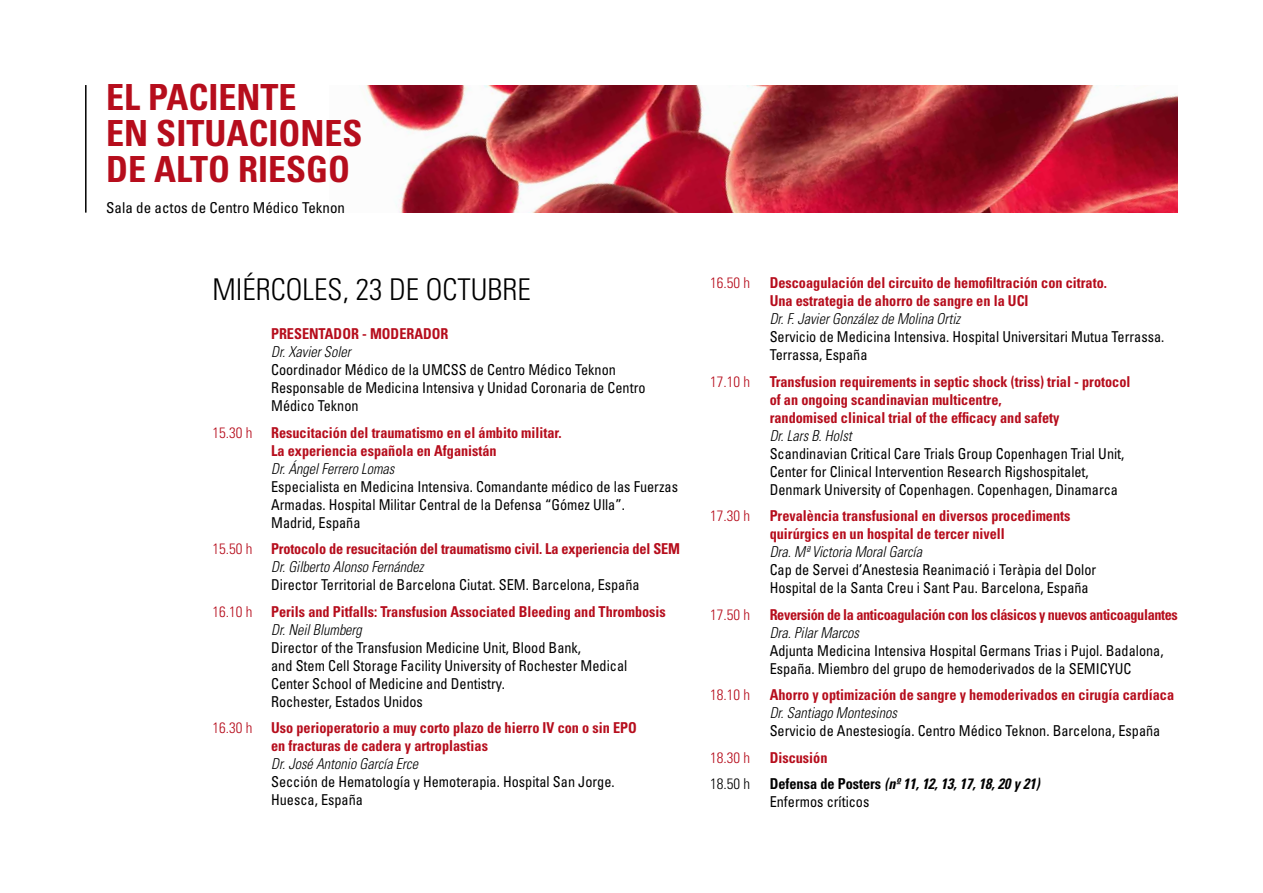
<style>
.page{position:relative;width:1263px;height:893px;background:#fff}
.page>*{position:absolute;margin:0;border:0;box-sizing:border-box;transform-origin:0 0}
.t1{font:700 condensed 36px/36px "Univers";color:#b60d1c}
.t2{font:300 condensed 30px "Univers";color:#000}
.t3{font:condensed 15px/18px "Univers";color:#000;scale:.95 1}
.t4{font:700 condensed 15px/18px "Univers";color:#b60d1c;scale:.95 1}
.t5{font:italic 300 condensed 15px "Univers";color:#000;scale:.95 1}
.t6{font:700 condensed 15px "Univers";letter-spacing:-.025em;color:#b60d1c;scale:.95 1}
.t7{font:300 condensed 15px "Univers";color:#b60d1c}
.t8{font:italic 700 condensed 15px/26.5px "Univers";color:#000;scale:.95 1}
.t9{font:condensed 15px "Univers";color:#000}
.t10{font:300 condensed 15px "Univers";color:#000}
.s1{font-style:normal;color:#b60d1c}
.s2{font-style:normal}
</style>
<div class="page">
<hr style="left:85px;top:85px;width:2px;height:128px;background:#000">
<img style="left:364px;top:85px;width:814px;height:128px">
<h1 class="t1" style="left:106px;top:78px;width:101px">EL PACIENTE<br>EN SITU</h1>
<h1 class="t1" style="left:226px;top:114px;width:42px">ACIONES</h1>
<h1 class="t1" style="left:106px;top:150px;width:88px">DE ALTO</h1>
<h1 class="t1" style="left:238px;top:150px;width:18px">RIES</h1>
<h1 class="t1" style="left:306px;top:150px;width:41px">GO</h1>
<p class="t9" style="left:106px;top:198px;width:240px">Sala de actos de Centro Médico Teknon</p>
<h2 class="t2" style="left:213px;top:271px;width:320px">MIÉRCOLES, 23 DE OCTUBRE</h2>
<p class="t4" style="left:271px;top:324px;width:188px">Presentador - Moderador</p>
<p class="t5" style="left:271px;top:343px;width:85px">Dr. Xavier Soler</p>
<p class="t3" style="left:271px;top:360px;width:396px">Coordinador Médico de la UMCSS de Centro Médico Teknon<br>Responsable de Medicina Intensiva y Unidad Coronaria de Centro<br>Médico Teknon</p>
<p class="t4" style="left:271px;top:423px;width:307px">Resucitación del traumatismo en el ámbito militar.<br>La experiencia española en Afganistán</p>
<p class="t5" style="left:271px;top:459px;width:131px">Dr. Ángel Ferrero Lomas</p>
<p class="t3" style="left:271px;top:477px;width:430px">Especialista en Medicina Intensiva. Comandante médico de las Fuerzas<br>Armadas. Hospital Militar Central de la Defensa “Gómez Ulla”.<br>Madrid, España</p>
<p class="t4" style="left:271px;top:539px;width:432px">Protocolo de resucitación del traumatismo civil. La experiencia del SEM</p>
<p class="t5" style="left:271px;top:558px;width:162px">Dr. Gilberto Alonso Fernández</p>
<p class="t3" style="left:271px;top:575px;width:389px">Director Territorial de Barcelona Ciutat. SEM. Barcelona, España</p>
<p class="t4" style="left:271px;top:602px;width:417px">Perils and Pitfalls: Transfusion Associated Bleeding and Thrombosis</p>
<p class="t5" style="left:271px;top:620px;width:97px">Dr. Neil Blumberg</p>
<p class="t3" style="left:271px;top:638px;width:376px">Director of the Transfusion Medicine Unit, Blood Bank,<br>and Stem Cell Storage Facility University of Rochester Medical Center School of Medicine and Dentistry.<br>Rochester, Estados Unidos</p>
<p class="t4" style="left:271px;top:718px;width:385px">Uso perioperatorio a muy corto plazo de hierro IV con o sin EPO en fracturas de cadera y artroplastias</p>
<p class="t5" style="left:271px;top:755px;width:156px">Dr. José Antonio García Erce</p>
<p class="t3" style="left:271px;top:772px;width:363px">Sección de Hematología y Hemoterapia. Hospital San Jorge.<br>Huesca, España</p>
<p class="t7" style="left:213px;top:423px;width:41px">15.30 h</p>
<p class="t7" style="left:213px;top:540px;width:41px">15.50 h</p>
<p class="t7" style="left:213px;top:602px;width:41px">16.10 h</p>
<p class="t7" style="left:213px;top:719px;width:41px">16.30 h</p>
<p class="t7" style="left:710px;top:274px;width:41px">16.50 h</p>
<p class="t7" style="left:710px;top:372px;width:41px">17.10 h</p>
<p class="t7" style="left:710px;top:507px;width:41px">17.30 h</p>
<p class="t7" style="left:710px;top:605px;width:41px">17.50 h</p>
<p class="t7" style="left:710px;top:686px;width:41px">18.10 h</p>
<p class="t7" style="left:710px;top:748px;width:41px">18.30 h</p>
<p class="t10" style="left:710px;top:775px;width:41px">18.50 h</p>
<p class="t4" style="left:770px;top:273px;width:356px">Descoagulación del circuito de hemofiltración con citrato.<br>Una estrategia de ahorro de sangre en la UCI</p>
<p class="t5" style="left:770px;top:310px;width:202px">Dr. F. Javier González de Molina Ortiz</p>
<p class="t3" style="left:770px;top:327px;width:417px">Servicio de Medicina Intensiva. Hospital Universitari Mutua Terrassa.<br>Terrassa, España</p>
<p class="t4" style="left:770px;top:372px;width:381px">Transfusion requirements in septic shock (triss) trial - protocol of an ongoing scandinavian multicentre,<br>randomised clinical trial of the efficacy and safety</p>
<p class="t5" style="left:770px;top:426px;width:88px">Dr. Lars B. Holst</p>
<p class="t3" style="left:770px;top:444px;width:375px">Scandinavian Critical Care Trials Group Copenhagen Trial Unit,<br>Center for Clinical Intervention Research Rigshospitalet,<br>Denmark University of Copenhagen. Copenhagen, Dinamarca</p>
<p class="t4" style="left:770px;top:506px;width:318px">Prevalència transfusional en diversos procediments quirúrgics en un hospital de tercer nivell</p>
<p class="t5" style="left:770px;top:543px;width:162px">Dra. Mª Victoria Moral García</p>
<p class="t3" style="left:770px;top:560px;width:345px">Cap de Servei d’Anestesia Reanimació i Teràpia del Dolor<br>Hospital de la Santa Creu i Sant Pau. Barcelona, España</p>
<p class="t6" style="left:770px;top:605px;width:431px">Reversión de la anticoagulación con los clásicos y nuevos anticoagulantes</p>
<p class="t5" style="left:770px;top:623px;width:96px">Dra. Pilar Marcos</p>
<p class="t3" style="left:770px;top:641px;width:416px">Adjunta Medicina Intensiva Hospital Germans Trias i Pujol. Badalona,<br>España. Miembro del grupo de hemoderivados de la SEMICYUC</p>
<p class="t4" style="left:770px;top:685px;width:427px">Ahorro y optimización de sangre y hemoderivados en cirugía cardíaca</p>
<p class="t5" style="left:770px;top:704px;width:135px">Dr. Santiago Montesinos</p>
<p class="t3" style="left:770px;top:721px;width:413px">Servicio de Anestesiogía. Centro Médico Teknon. Barcelona, España</p>
<p class="t8" style="left:770px;top:744px;width:286px"><span class="s1">Discusión<br></span><span class="s2">Defensa de Posters</span> (nº 11, 12, 13, 17, 18, 20 y 21)</p>
<p class="t3" style="left:770px;top:792px;width:106px">Enfermos críticos</p>
</div>
